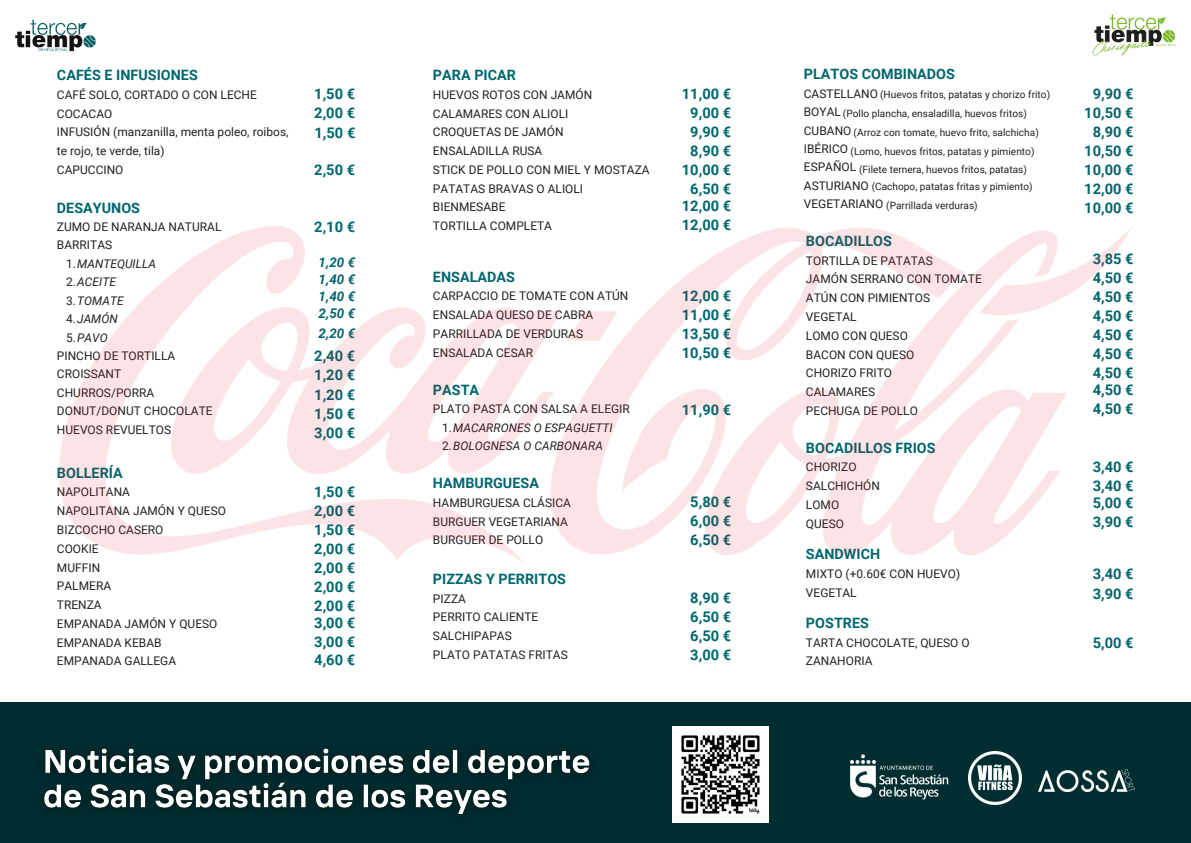
<style>
.page{position:relative;width:1191px;height:843px;background:#fff}
.page>*{position:absolute;margin:0;border:0;box-sizing:border-box;transform-origin:0 0}
.t1{font:700 14.6px "Roboto";letter-spacing:.005em;color:#00676e}
.t2{font:700 14.3px "Roboto";letter-spacing:.005em;color:#00676e}
.t3{font:italic 700 13.3px "Roboto";letter-spacing:.005em;color:#00676e}
.t4{font:11.9px/18.8px "Roboto";letter-spacing:.005em;color:#231f20}
.t5{font:italic 11.9px "Roboto";letter-spacing:.005em;color:#231f20}
.t6{font:10.1px "Roboto";letter-spacing:.005em;color:#231f20}
.s1{font-style:normal}
</style>
<div class="page">
<div style="left:0;top:702px;width:1190px;height:140px;background:#002d30"></div>
<img style="left:15px;top:19px;width:81px;height:33px">
<img style="left:1092px;top:14px;width:85px;height:42px">
<img style="left:672px;top:726px;width:96px;height:95px">
<img style="left:850px;top:754px;width:99px;height:46px">
<img style="left:968px;top:751px;width:53px;height:52px">
<img style="left:1038px;top:769px;width:96px;height:22px">
<img style="left:44px;top:748px;width:546px;height:66px">
<img style="left:60px;top:226px;width:1071px;height:336px">
<h3 class="t2" style="left:57px;top:67px;width:142px">CAFÉS E INFUSIONES</h3>
<h3 class="t4" style="left:57px;top:85px;width:233px">CAFÉ SOLO, CORTADO O CON LECHE<br>COCACAO<br>INFUSIÓN (manzanilla, menta poleo, roibos, te rojo, te verde, tila)<br>CAPUCCINO</h3>
<h3 class="t2" style="left:57px;top:199px;width:85px">DESAYUNOS</h3>
<h3 class="t4" style="left:57px;top:218px;width:166px;line-height:18.4px">ZUMO DE NARANJA NATURAL<br>BARRITAS</h3>
<h3 class="t5" style="left:66px;top:257px;width:91px"><span class="s1">1.</span>MANTEQUILLA</h3>
<h3 class="t5" style="left:66px;top:275px;width:51px"><span class="s1">2.</span>ACEITE</h3>
<h3 class="t5" style="left:66px;top:293px;width:59px"><span class="s1">3.</span>TOMATE</h3>
<h3 class="t5" style="left:66px;top:312px;width:53px"><span class="s1">4.</span>JAMÓN</h3>
<h3 class="t5" style="left:66px;top:330px;width:43px"><span class="s1">5.</span>PAVO</h3>
<h3 class="t4" style="left:57px;top:346px;width:157px;line-height:18.4px">PINCHO DE TORTILLA<br>CROISSANT<br>CHURROS/PORRA<br>DONUT/DONUT CHOCOLATE<br>HUEVOS REVUELTOS</h3>
<h3 class="t2" style="left:57px;top:464px;width:67px">BOLLERÍA</h3>
<h3 class="t4" style="left:57px;top:483px;width:170px">NAPOLITANA<br>NAPOLITANA JAMÓN Y QUESO<br>BIZCOCHO CASERO<br>COOKIE<br>MUFFIN<br>PALMERA<br>TRENZA<br>EMPANADA JAMÓN Y QUESO<br>EMPANADA KEBAB<br>EMPANADA GALLEGA</h3>
<h3 class="t1" style="left:314px;top:85px;width:42px">1,50 €</h3>
<h3 class="t1" style="left:314px;top:104px;width:42px">2,00 €</h3>
<h3 class="t1" style="left:314px;top:124px;width:42px">1,50 €</h3>
<h3 class="t1" style="left:314px;top:161px;width:42px">2,50 €</h3>
<p class="t1" style="left:314px;top:219px;width:42px">2,10 €</p>
<h4 class="t3" style="left:318px;top:254px;width:38px">1,20 €</h4>
<h3 class="t3" style="left:318px;top:289px;width:38px">1,40 €</h3>
<h3 class="t3" style="left:318px;top:271px;width:38px">1,40 €</h3>
<h3 class="t3" style="left:318px;top:306px;width:38px">2,50 €</h3>
<h4 class="t3" style="left:318px;top:325px;width:38px">2,20 €</h4>
<h3 class="t1" style="left:314px;top:348px;width:42px">2,40 €</h3>
<h3 class="t1" style="left:314px;top:367px;width:42px">1,20 €</h3>
<h3 class="t1" style="left:314px;top:386px;width:42px">1,20 €</h3>
<h3 class="t1" style="left:314px;top:405px;width:42px">1,50 €</h3>
<h3 class="t1" style="left:314px;top:424px;width:42px">3,00 €</h3>
<h3 class="t1" style="left:314px;top:483px;width:42px">1,50 €</h3>
<h3 class="t1" style="left:314px;top:502px;width:42px">2,00 €</h3>
<h3 class="t1" style="left:314px;top:521px;width:42px">1,50 €</h3>
<h3 class="t1" style="left:314px;top:540px;width:42px">2,00 €</h3>
<h3 class="t1" style="left:314px;top:559px;width:42px">2,00 €</h3>
<h3 class="t1" style="left:314px;top:578px;width:42px">2,00 €</h3>
<p class="t1" style="left:314px;top:597px;width:42px">2,00 €</p>
<h3 class="t1" style="left:314px;top:614px;width:42px">3,00 €</h3>
<h3 class="t1" style="left:314px;top:633px;width:42px">3,00 €</h3>
<p class="t1" style="left:314px;top:651px;width:42px">4,60 €</p>
<p class="t2" style="left:433px;top:67px;width:85px">PARA PICAR</p>
<p class="t4" style="left:433px;top:85px;width:218px">HUEVOS ROTOS CON JAMÓN<br>CALAMARES CON ALIOLI<br>CROQUETAS DE JAMÓN<br>ENSALADILLA RUSA<br>STICK DE POLLO CON MIEL Y MOSTAZA<br>PATATAS BRAVAS O ALIOLI<br>BIENMESABE<br>TORTILLA COMPLETA</p>
<h3 class="t2" style="left:433px;top:268px;width:83px">ENSALADAS</h3>
<h3 class="t4" style="left:433px;top:287px;width:197px">CARPACCIO DE TOMATE CON ATÚN<br>ENSALADA QUESO DE CABRA<br>PARRILLADA DE VERDURAS<br>ENSALADA CESAR</h3>
<p class="t2" style="left:433px;top:381px;width:48px">PASTA</p>
<p class="t4" style="left:433px;top:399px;width:198px">PLATO PASTA CON SALSA A ELEGIR</p>
<p class="t5" style="left:442px;top:420px;width:172px"><span class="s1">1.</span>MACARRONES O ESPAGUETTI</p>
<p class="t5" style="left:442px;top:439px;width:162px"><span class="s1">2.</span>BOLOGNESA O CARBONARA</p>
<h4 class="t2" style="left:433px;top:474px;width:107px">HAMBURGUESA</h4>
<h4 class="t4" style="left:433px;top:493px;width:139px">HAMBURGUESA CLÁSICA<br>BURGUER VEGETARIANA<br>BURGUER DE POLLO</h4>
<p class="t2" style="left:433px;top:570px;width:134px">PIZZAS Y PERRITOS</p>
<p class="t4" style="left:433px;top:589px;width:136px">PIZZA<br>PERRITO CALIENTE<br>SALCHIPAPAS<br>PLATO PATATAS FRITAS</p>
<p class="t1" style="left:681px;top:85px;width:51px">11,00 €</p>
<h3 class="t1" style="left:690px;top:104px;width:42px">9,00 €</h3>
<h4 class="t1" style="left:690px;top:123px;width:42px">9,90 €</h4>
<h3 class="t1" style="left:690px;top:142px;width:42px">8,90 €</h3>
<h3 class="t1" style="left:681px;top:161px;width:51px">10,00 €</h3>
<h3 class="t1" style="left:690px;top:180px;width:42px">6,50 €</h3>
<h4 class="t1" style="left:681px;top:197px;width:51px">12,00 €</h4>
<h3 class="t1" style="left:681px;top:216px;width:51px">12,00 €</h3>
<h3 class="t1" style="left:681px;top:287px;width:51px">12,00 €</h3>
<h3 class="t1" style="left:681px;top:306px;width:51px">11,00 €</h3>
<h4 class="t1" style="left:681px;top:325px;width:51px">13,50 €</h4>
<h3 class="t1" style="left:681px;top:344px;width:51px">10,50 €</h3>
<h3 class="t1" style="left:681px;top:401px;width:51px">11,90 €</h3>
<h3 class="t1" style="left:690px;top:493px;width:42px">5,80 €</h3>
<h3 class="t1" style="left:690px;top:512px;width:42px">6,00 €</h3>
<p class="t1" style="left:690px;top:531px;width:42px">6,50 €</p>
<h3 class="t1" style="left:690px;top:589px;width:42px">8,90 €</h3>
<h4 class="t1" style="left:690px;top:608px;width:42px">6,50 €</h4>
<p class="t1" style="left:690px;top:627px;width:42px">6,50 €</p>
<h3 class="t1" style="left:690px;top:646px;width:42px">3,00 €</h3>
<p class="t2" style="left:803px;top:66px;width:153px">PLATOS COMBINADOS</p>
<p class="t4" style="left:803px;top:84px;width:81px;line-height:18.4px">CASTELLANO<br>BOYAL<br>CUBANO<br>IBÉRICO<br>ESPAÑOL<br>ASTURIANO<br>VEGETARIANO</p>
<p class="t6" style="left:880px;top:89px;width:171px">(Huevos fritos, patatas y chorizo frito)</p>
<p class="t6" style="left:842px;top:108px;width:185px">(Pollo plancha, ensaladilla, huevos fritos)</p>
<p class="t6" style="left:853px;top:127px;width:187px">(Arroz con tomate, huevo frito, salchicha)</p>
<p class="t6" style="left:850px;top:145px;width:185px">(Lomo, huevos fritos, patatas y pimiento)</p>
<h3 class="t6" style="left:859px;top:163px;width:169px">(Filete ternera, huevos fritos, patatas)</h3>
<h3 class="t6" style="left:871px;top:181px;width:162px">(Cachopo, patatas fritas y pimiento)</h3>
<h3 class="t6" style="left:886px;top:200px;width:93px">(Parrillada verduras)</h3>
<h3 class="t2" style="left:805px;top:232px;width:87px">BOCADILLOS</h3>
<h3 class="t4" style="left:805px;top:251px;width:177px">TORTILLA DE PATATAS<br>JAMÓN SERRANO CON TOMATE<br>ATÚN CON PIMIENTOS<br>VEGETAL<br>LOMO CON QUESO<br>BACON CON QUESO<br>CHORIZO FRITO<br>CALAMARES<br>PECHUGA DE POLLO</h3>
<h3 class="t2" style="left:805px;top:439px;width:131px">BOCADILLOS FRIOS</h3>
<h3 class="t4" style="left:805px;top:457px;width:75px">CHORIZO<br>SALCHICHÓN<br>LOMO<br>QUESO</h3>
<h3 class="t2" style="left:805px;top:545px;width:76px">SANDWICH</h3>
<h3 class="t4" style="left:805px;top:564px;width:156px">MIXTO (+0.60€ CON HUEVO)<br>VEGETAL</h3>
<h3 class="t2" style="left:805px;top:614px;width:64px">POSTRES</h3>
<h3 class="t4" style="left:805px;top:633px;width:165px">TARTA CHOCOLATE, QUESO O<br>ZANAHORIA</h3>
<h3 class="t1" style="left:1092px;top:85px;width:42px">9,90 €</h3>
<h3 class="t1" style="left:1084px;top:104px;width:51px">10,50 €</h3>
<h3 class="t1" style="left:1092px;top:123px;width:42px">8,90 €</h3>
<h3 class="t1" style="left:1084px;top:142px;width:51px">10,50 €</h3>
<h3 class="t1" style="left:1084px;top:161px;width:51px">10,00 €</h3>
<h2 class="t1" style="left:1084px;top:180px;width:51px">12,00 €</h2>
<p class="t1" style="left:1084px;top:199px;width:51px">10,00 €</p>
<h4 class="t1" style="left:1092px;top:251px;width:42px">3,85 €</h4>
<h3 class="t1" style="left:1092px;top:269px;width:42px">4,50 €</h3>
<h3 class="t1" style="left:1092px;top:288px;width:42px">4,50 €</h3>
<h3 class="t1" style="left:1092px;top:307px;width:42px">4,50 €</h3>
<h3 class="t1" style="left:1092px;top:326px;width:42px">4,50 €</h3>
<h4 class="t1" style="left:1092px;top:345px;width:42px">4,50 €</h4>
<h3 class="t1" style="left:1092px;top:364px;width:42px">4,50 €</h3>
<h3 class="t1" style="left:1092px;top:382px;width:42px">4,50 €</h3>
<h3 class="t1" style="left:1092px;top:401px;width:42px">4,50 €</h3>
<h3 class="t1" style="left:1092px;top:458px;width:42px">3,40 €</h3>
<h3 class="t1" style="left:1092px;top:477px;width:42px">3,40 €</h3>
<h3 class="t1" style="left:1092px;top:494px;width:42px">5,00 €</h3>
<h3 class="t1" style="left:1092px;top:513px;width:42px">3,90 €</h3>
<h3 class="t1" style="left:1092px;top:565px;width:42px">3,40 €</h3>
<h4 class="t1" style="left:1092px;top:585px;width:42px">3,90 €</h4>
<h3 class="t1" style="left:1092px;top:633px;width:42px">5,00 €</h3>
</div>
